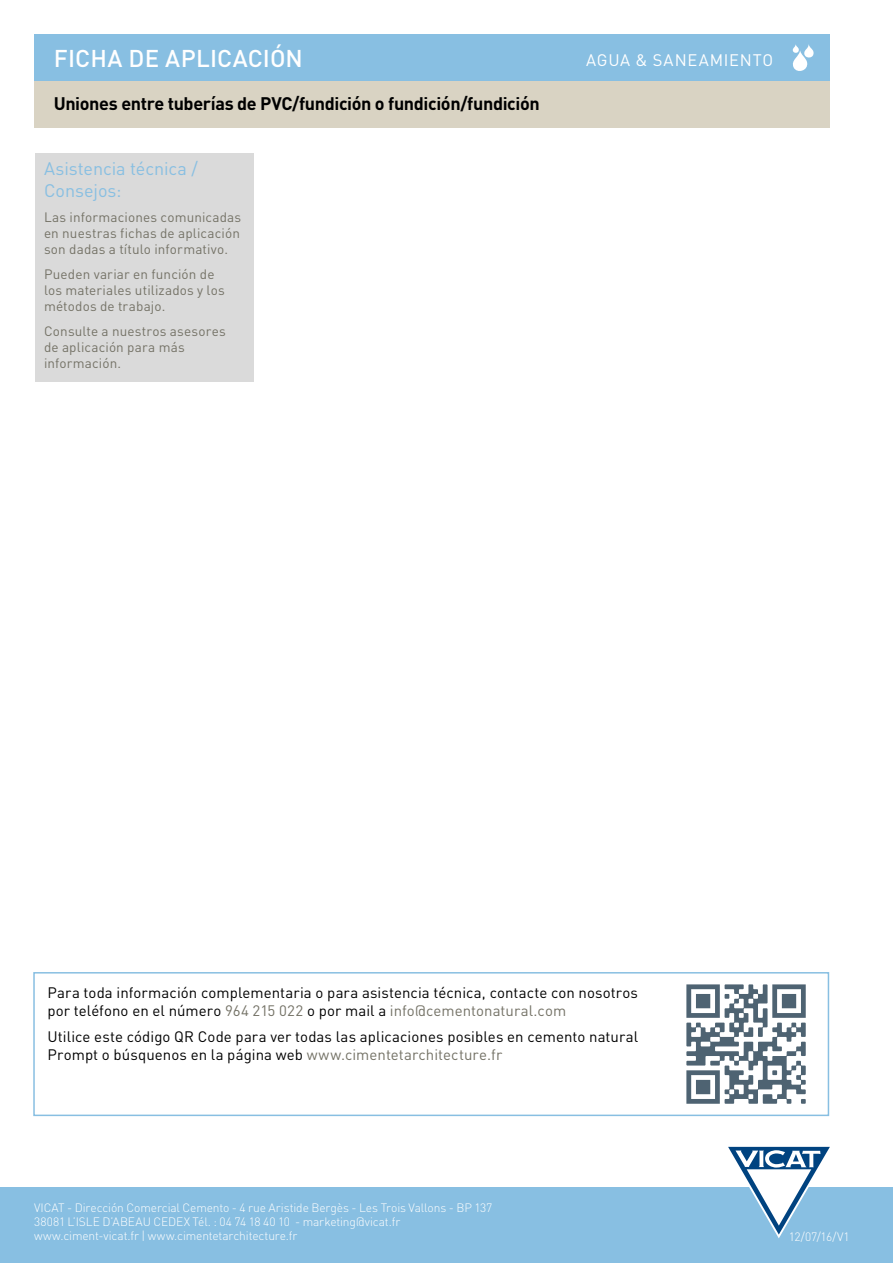
<style>
.page{position:relative;width:893px;height:1263px;background:#fff}
.page>*{position:absolute;margin:0;border:0;box-sizing:border-box;transform-origin:0 0}
.t1{font:500 24px "DIN Pro";letter-spacing:.005em;color:#fff}
.t2{font:700 18px "DIN Pro";letter-spacing:-.02em;color:#000}
.t3{font:18px/21.6px "DIN Pro";letter-spacing:-.005em;color:#88bfe2}
.t4{font:16.5px "DIN Pro";letter-spacing:.04em;color:#fff}
.t5{font:15px/18px "DIN Pro";letter-spacing:.005em;color:#000}
.t6{font:13.5px/16.2px "DIN Pro";letter-spacing:.01em;color:#747266}
.t7{font:300 12px/14.4px "DIN Pro";letter-spacing:-.01em;color:#fff}
.s1{color:#747266}
</style>
<div class="page">
<div style="left:0;top:1187px;width:893px;height:76px;background:#88bfe2"></div>
<svg style="left:728px;top:1146px;width:102px;height:92px"></svg>
<div style="left:33px;top:972px;width:796px;height:144px;border:2px solid #88bfe2"></div>
<svg style="left:686px;top:984px;width:120px;height:120px"></svg>
<svg style="left:829px;top:44px;width:1px;height:30px"></svg>
<div style="left:34px;top:34px;width:795px;height:47px;background:#88bfe2"></div>
<div style="left:34px;top:81px;width:795px;height:47px;background:#d9d3c3"></div>
<svg style="left:792px;top:44px;width:22px;height:27px"></svg>
<div style="left:36px;top:153px;width:218px;height:228px;background:#dadada"></div>
<h1 class="t1" style="left:54px;top:38px;width:251px">FICHA DE APLICACIÓN</h1>
<p class="t2" style="left:54px;top:89px;width:487px">Uniones entre tuberías de PVC/fundición o fundición/fundición</p>
<p class="t3" style="left:44px;top:156px;width:155px">Asistencia técnica /<br>Consejos:</p>
<p class="t6" style="left:44px;top:207px;width:199px;text-align:justify">Las informaciones comunicadas en nuestras fichas de aplicación son dadas a título informativo.</p>
<p class="t6" style="left:44px;top:264px;width:182px">Pueden variar en función de los materiales utilizados y los métodos de trabajo.</p>
<p class="t6" style="left:44px;top:322px;width:183px">Consulte a nuestros asesores de aplicación para más información.</p>
<p class="t4" style="left:586px;top:47px;width:188px">AGUA &amp; SANEAMIENTO</p>
<p class="t5" style="left:48px;top:982px;width:592px">Para toda información complementaria o para asistencia técnica, contacte con nosotros por teléfono en el número <span class="s1">964 215 022</span> o por mail a <span class="s1">info@cementonatural.com</span></p>
<p class="t5" style="left:48px;top:1026px;width:592px">Utilice este código QR Code para ver todas las aplicaciones posibles en cemento natural<br>Prompt o búsquenos en la página web <span class="s1">www.cimentetarchitecture.fr</span></p>
<p class="t7" style="left:34px;top:1199px;width:460px">VICAT - Dirección Comercial Cemento - 4 rue Aristide Bergès - Les Trois Vallons - BP 137<br>38081 L’ISLE D’ABEAU CEDEX Tél. : 04 74 18 40 10 - marketing@vicat.fr www.ciment-vicat.fr | www.cimentetarchitecture.fr</p>
<p class="t7" style="left:789px;top:1228px;width:62px">12/07/16/V1</p>
</div>
